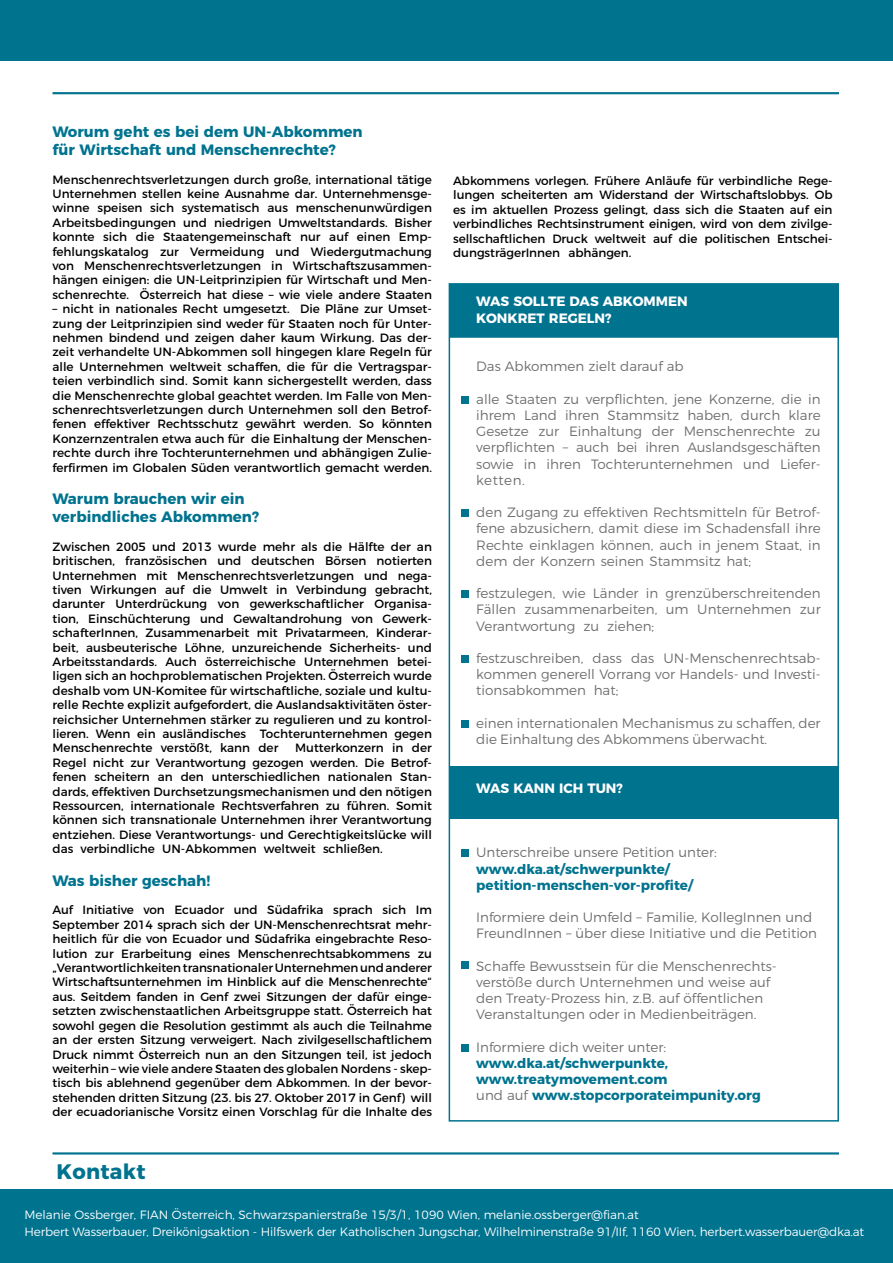
<style>
.page{position:relative;width:893px;height:1263px;background:#fff}
.page>*{position:absolute;margin:0;border:0;box-sizing:border-box;transform-origin:0 0}
.t1{font:700 21px "Montserrat";letter-spacing:.015em;color:#00738f}
.t2{font:700 15px "Montserrat";color:#00738f}
.t3{font:300 13.5px/16.2px "Montserrat";color:#6f6f6e;text-align:justify}
.t4{font:700 13.5px/16.2px "Montserrat";color:#00738f}
.t5{font:700 13.5px "Montserrat";color:#fff}
.t6{font:12px/14.4px "Montserrat";color:#000;text-align:justify}
.t7{font:300 12px "Montserrat";letter-spacing:-.01em;color:#fff}
.s1{font-weight:300;color:#6f6f6e}
</style>
<div class="page">
<div style="left:0;top:1190px;width:893px;height:73px;background:#00738f"></div>
<div style="left:0;top:0;width:893px;height:61px;background:#00738f"></div>
<hr style="left:53px;top:1152px;width:786px;height:2px;background:#00738f">
<hr style="left:53px;top:92px;width:786px;height:2px;background:#00738f">
<div style="left:450px;top:766px;width:389px;height:53px;background:#00738f"></div>
<div style="left:450px;top:284px;width:389px;height:52px;background:#00738f"></div>
<div style="left:449px;top:283px;width:390px;height:838px;border:2px solid #00738f"></div>
<hr style="left:449px;top:336px;width:390px;height:2px;background:#00738f">
<div style="left:462px;top:397px;width:7px;height:7px;background:#00738f"></div>
<div style="left:462px;top:509px;width:7px;height:8px;background:#00738f"></div>
<div style="left:462px;top:590px;width:7px;height:7px;background:#00738f"></div>
<div style="left:462px;top:655px;width:7px;height:7px;background:#00738f"></div>
<div style="left:462px;top:720px;width:7px;height:7px;background:#00738f"></div>
<div style="left:462px;top:850px;width:7px;height:7px;background:#00738f"></div>
<div style="left:462px;top:961px;width:7px;height:7px;background:#00738f"></div>
<div style="left:462px;top:1044px;width:7px;height:7px;background:#00738f"></div>
<p class="t2" style="left:53px;top:119px;width:312px">Worum geht es bei dem UN-Abkommen</p>
<p class="t2" style="left:53px;top:137px;width:285px">für Wirtschaft und Menschenrechte?</p>
<p class="t6" style="left:53px;top:171px;width:381px">Menschenrechtsverletzungen durch große, international tätige Unternehmen stellen keine Ausnahme dar. Unternehmensge&shy;winne speisen sich systematisch aus menschenunwürdigen Arbeitsbedingungen und niedrigen Umweltstandards. Bisher konnte sich die Staatengemeinschaft nur auf einen Emp&shy;fehlungskatalog zur Vermeidung und Wiedergutmachung von Menschenrechtsverletzungen in Wirtschaftszusammen&shy;hängen einigen: die UN-Leitprinzipien für Wirtschaft und Men&shy;schenrechte. Österreich hat diese – wie viele andere Staaten</p>
<p class="t6" style="left:53px;top:301px;width:381px">– nicht in nationales Recht umgesetzt. Die Pläne zur Umset&shy;zung der Leitprinzipien sind weder für Staaten noch für Unter&shy;nehmen bindend und zeigen daher kaum Wirkung. Das der&shy;zeit verhandelte UN-Abkommen soll hingegen klare Regeln für alle Unternehmen weltweit schaffen, die für die Vertragspar&shy;teien verbindlich sind. Somit kann sichergestellt werden, dass die Menschenrechte global geachtet werden. Im Falle von Men&shy;schenrechtsverletzungen durch Unternehmen soll den Betrof&shy;fenen effektiver Rechtsschutz gewährt werden. So könnten Konzernzentralen etwa auch für die Einhaltung der Menschen&shy;rechte durch ihre Tochterunternehmen und abhängigen Zulie&shy;ferfirmen im Globalen Süden verantwortlich gemacht werden.</p>
<p class="t2" style="left:53px;top:486px;width:194px">Warum brauchen wir ein</p>
<p class="t2" style="left:53px;top:504px;width:208px">verbindliches Abkommen?</p>
<p class="t6" style="left:53px;top:538px;width:381px">Zwischen 2005 und 2013 wurde mehr als die Hälfte der an britischen, französischen und deutschen Börsen notierten Unternehmen mit Menschenrechtsverletzungen und nega&shy;tiven Wirkungen auf die Umwelt in Verbindung gebracht, darunter Unterdrückung von gewerkschaftlicher Organisa&shy;tion, Einschüchterung und Gewaltandrohung von Gewerk&shy;schafterInnen, Zusammenarbeit mit Privatarmeen, Kinderar&shy;beit, ausbeuterische Löhne, unzureichende Sicherheits- und Arbeitsstandards. Auch österreichische Unternehmen betei&shy;ligen sich an hochproblematischen Projekten. Österreich wurde deshalb vom UN-Komitee für wirtschaftliche, soziale und kultu&shy;relle Rechte explizit aufgefordert, die Auslandsaktivitäten öster&shy;reichsicher Unternehmen stärker zu regulieren und zu kontrol&shy;lieren. Wenn ein ausländisches Tochterunternehmen gegen Menschenrechte verstößt, kann der</p>
<p class="t6" style="left:53px;top:740px;width:381px;text-indent:243px">Mutterkonzern in der Regel nicht zur Verantwortung gezogen werden. Die Betrof&shy;fenen scheitern an den unterschiedlichen nationalen Stan&shy;dards, effektiven Durchsetzungsmechanismen und den nötigen Ressourcen, internationale Rechtsverfahren zu führen. Somit können sich transnationale Unternehmen ihrer Verantwortung entziehen. Diese Verantwortungs- und Gerechtigkeitslücke will das verbindliche UN-Abkommen weltweit schließen.</p>
<p class="t2" style="left:53px;top:868px;width:159px">Was bisher geschah!</p>
<p class="t6" style="left:53px;top:902px;width:381px">Auf Initiative von Ecuador und Südafrika sprach sich Im September 2014 sprach sich der UN-Menschenrechtsrat mehr&shy;heitlich für die von Ecuador und Südafrika eingebrachte Reso&shy;lution zur Erarbeitung eines Menschenrechtsabkommens zu „Verantwortlichkeiten transnationaler Unternehmen und anderer Wirtschaftsunternehmen im Hinblick auf die Menschenrechte“ aus. Seitdem fanden in Genf zwei Sitzungen der dafür einge&shy;setzten zwischenstaatlichen Arbeitsgruppe statt. Österreich hat sowohl gegen die Resolution gestimmt als auch die Teilnahme an der ersten Sitzung verweigert. Nach zivilgesellschaftlichem Druck nimmt Österreich nun an den Sitzungen teil, ist jedoch weiterhin – wie viele andere Staaten des globalen Nordens - skep&shy;tisch bis ablehnend gegenüber dem Abkommen. In der bevor&shy;stehenden dritten Sitzung (23. bis 27. Oktober 2017 in Genf) will der ecuadorianische Vorsitz einen Vorschlag für die Inhalte des</p>
<p class="t6" style="left:453px;top:172px;width:381px">Abkommens vorlegen. Frühere Anläufe für verbindliche Rege&shy;lungen scheiterten am Widerstand der Wirtschaftslobbys. Ob es im aktuellen Prozess gelingt, dass sich die Staaten auf ein verbindliches Rechtsinstrument einigen, wird von dem zivilge&shy;sellschaftlichen Druck weltweit auf die politischen Entschei&shy;dungsträgerInnen abhängen.</p>
<p class="t5" style="left:476px;top:291px;width:213px">WAS SOLLTE DAS ABKOMMEN</p>
<p class="t5" style="left:476px;top:307px;width:137px">KONKRET REGELN?</p>
<p class="t3" style="left:476px;top:357px;width:209px">Das Abkommen zielt darauf ab</p>
<p class="t3" style="left:476px;top:390px;width:346px">alle Staaten zu verpflichten, jene Konzerne, die in ihrem Land ihren Stammsitz haben, durch klare Gesetze zur Einhaltung der Menschenrechte zu verpflichten – auch bei ihren Auslandsgeschäften sowie in ihren Tochterunternehmen und Liefer&shy;ketten.</p>
<p class="t3" style="left:476px;top:503px;width:346px">den Zugang zu effektiven Rechtsmitteln für Betrof&shy;fene abzusichern, damit diese im Schadensfall ihre Rechte einklagen können, auch in jenem Staat, in dem der Konzern seinen Stammsitz hat;</p>
<p class="t3" style="left:476px;top:584px;width:346px">festzulegen, wie Länder in grenzüberschreitenden Fällen zusammenarbeiten, um Unternehmen zur Verantwortung zu ziehen;</p>
<p class="t3" style="left:476px;top:649px;width:346px">festzuschreiben, dass das UN-Menschenrechtsab&shy;kommen generell Vorrang vor Handels- und Investi&shy;tionsabkommen hat;</p>
<p class="t3" style="left:476px;top:714px;width:346px">einen internationalen Mechanismus zu schaffen, der die Einhaltung des Abkommens überwacht.</p>
<p class="t5" style="left:476px;top:777px;width:148px">WAS KANN ICH TUN?</p>
<p class="t3" style="left:476px;top:843px;width:242px">Unterschreibe unsere Petition unter:</p>
<p class="t4" style="left:476px;top:860px;width:218px">www.dka.at/schwerpunkte/ petition-menschen-vor-profite/</p>
<p class="t3" style="left:476px;top:908px;width:342px">Informiere dein Umfeld – Familie, KollegInnen und<br>FreundInnen – über diese Initiative und die Petition</p>
<p class="t3" style="left:476px;top:957px;width:302px;text-align:left">Schaffe Bewusstsein für die Menschenrechts&shy;verstöße durch Unternehmen und weise auf den Treaty-Prozess hin, z.B. auf öffentlichen Veranstaltungen oder in Medienbeiträgen.</p>
<p class="t3" style="left:476px;top:1038px;width:191px">Informiere dich weiter unter:</p>
<p class="t4" style="left:476px;top:1054px;width:193px">www.dka.at/schwerpunkte,</p>
<p class="t4" style="left:476px;top:1070px;width:193px">www.treatymovement.com</p>
<p class="t4" style="left:476px;top:1086px;width:286px"><span class="s1">und auf</span> www.stopcorporateimpunity.org</p>
<p class="t1" style="left:56px;top:1154px;width:91px">Kontakt</p>
<p class="t7" style="left:24px;top:1205px;width:616px">Melanie Ossberger, FIAN Österreich, Schwarzspanierstraße 15/3/1, 1090 Wien, melanie.ossberger@fian.at</p>
<p class="t7" style="left:24px;top:1222px;width:841px">Herbert Wasserbauer, Dreikönigsaktion - Hilfswerk der Katholischen Jungschar, Wilhelminenstraße 91/IIf, 1160 Wien, herbert.wasserbauer@dka.at</p>
</div>
